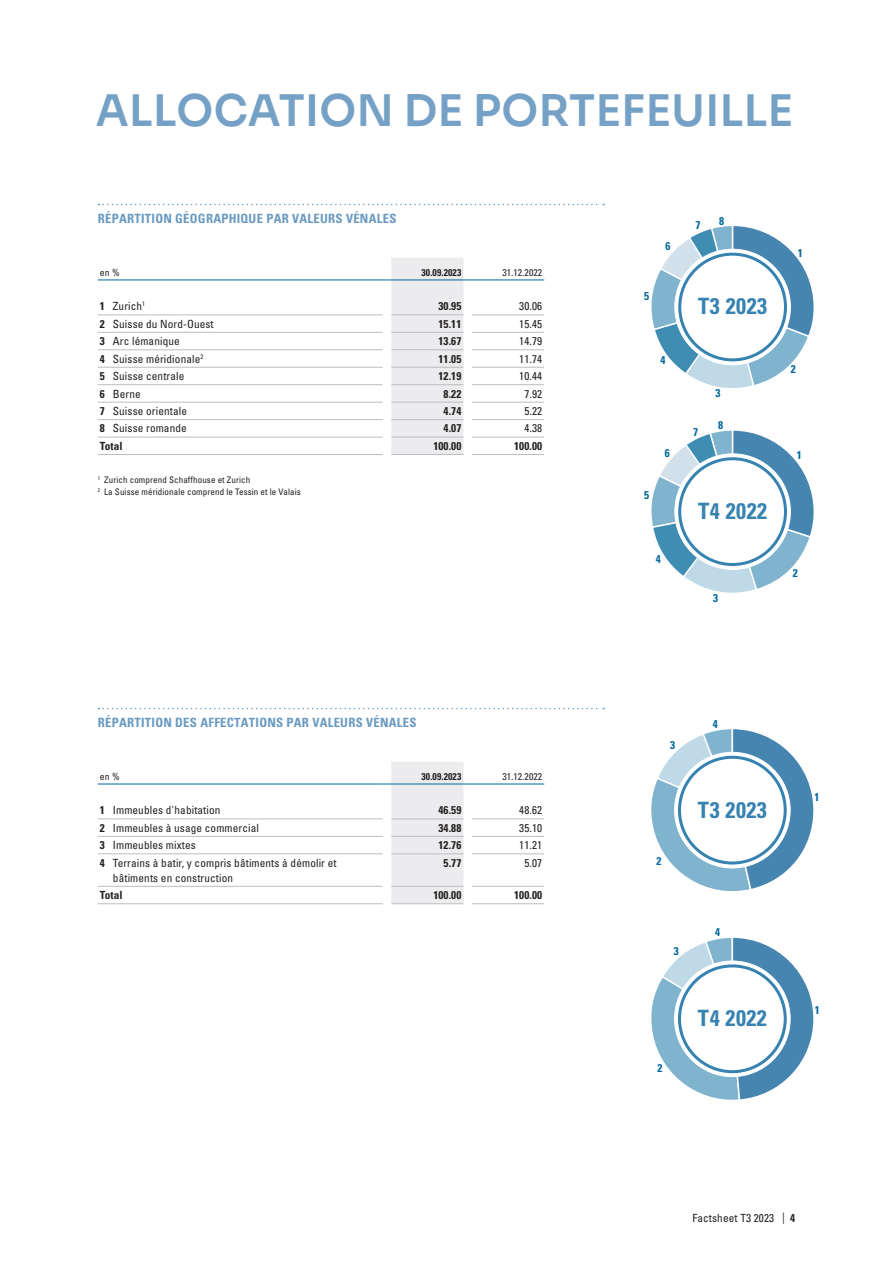
<style>
.page{position:relative;width:893px;height:1263px;background:#fff}
.page>*{position:absolute;margin:0;border:0;box-sizing:border-box;transform-origin:0 0}
.t1{font:600 43.5px "Sora";letter-spacing:.01em;color:#76a1c6}
.t2{font:700 condensed 22.5px "Univers LT Std";letter-spacing:.02em;color:#3682b0}
.t3{font:700 condensed 12.75px "Univers LT Std";letter-spacing:.02em;color:#6a9ac1}
.t4{font:condensed 11.25px/15px "Univers LT Std";letter-spacing:.01em;color:#231f20}
.t5{font:700 condensed 11.25px "Univers LT Std";letter-spacing:.01em;color:#231f20}
.t6{font:700 condensed 11.25px "Univers LT Std";color:#00689c}
.t7{font:condensed 9.75px "Univers LT Std";letter-spacing:.01em;color:#231f20}
.t8{font:700 condensed 9.75px "Univers LT Std";letter-spacing:.01em;color:#231f20}
.t9{font:condensed 9px/12px "Univers LT Std";letter-spacing:.01em;color:#231f20}
.s1{font-weight:700}
</style>
<div class="page">
<svg style="left:651px;top:226px;width:163px;height:162px"></svg>
<div style="left:675px;top:249px;width:115px;height:116px;background:#fff;border-radius:50%"></div>
<div style="left:678px;top:253px;width:109px;height:108px;border:3px solid #3682b0;border-radius:50%"></div>
<svg style="left:651px;top:430px;width:163px;height:163px"></svg>
<div style="left:675px;top:454px;width:115px;height:115px;background:#fff;border-radius:50%"></div>
<div style="left:678px;top:457px;width:109px;height:109px;border:3px solid #3682b0;border-radius:50%"></div>
<svg style="left:651px;top:729px;width:163px;height:163px"></svg>
<div style="left:675px;top:752px;width:115px;height:116px;background:#fff;border-radius:50%"></div>
<div style="left:678px;top:756px;width:109px;height:108px;border:3px solid #3682b0;border-radius:50%"></div>
<svg style="left:651px;top:937px;width:163px;height:163px"></svg>
<div style="left:675px;top:961px;width:115px;height:115px;background:#fff;border-radius:50%"></div>
<div style="left:678px;top:964px;width:109px;height:109px;border:3px solid #3682b0;border-radius:50%"></div>
<svg style="left:99px;top:204px;width:505px;height:1px"></svg>
<hr style="left:98px;top:280px;width:285px;height:1px;background:#00689c">
<svg style="left:383px;top:258px;width:89px;height:196px"></svg>
<hr style="left:472px;top:280px;width:72px;height:1px;background:#00689c">
<hr style="left:98px;top:315px;width:285px;height:1px;background:#bcbdc0">
<hr style="left:391px;top:315px;width:72px;height:1px;background:#bcbdc0">
<hr style="left:472px;top:315px;width:72px;height:1px;background:#bcbdc0">
<hr style="left:98px;top:332px;width:285px;height:1px;background:#bcbdc0">
<hr style="left:391px;top:332px;width:72px;height:1px;background:#bcbdc0">
<hr style="left:472px;top:332px;width:72px;height:1px;background:#bcbdc0">
<hr style="left:98px;top:349px;width:285px;height:1px;background:#bcbdc0">
<hr style="left:391px;top:349px;width:72px;height:1px;background:#bcbdc0">
<hr style="left:472px;top:349px;width:72px;height:1px;background:#bcbdc0">
<hr style="left:98px;top:367px;width:285px;height:1px;background:#bcbdc0">
<hr style="left:391px;top:367px;width:72px;height:1px;background:#bcbdc0">
<hr style="left:472px;top:367px;width:72px;height:1px;background:#bcbdc0">
<hr style="left:98px;top:384px;width:285px;height:1px;background:#bcbdc0">
<hr style="left:391px;top:384px;width:72px;height:1px;background:#bcbdc0">
<hr style="left:472px;top:384px;width:72px;height:1px;background:#bcbdc0">
<hr style="left:98px;top:402px;width:285px;height:1px;background:#bcbdc0">
<hr style="left:391px;top:402px;width:72px;height:1px;background:#bcbdc0">
<hr style="left:472px;top:402px;width:72px;height:1px;background:#bcbdc0">
<hr style="left:98px;top:419px;width:285px;height:1px;background:#bcbdc0">
<hr style="left:391px;top:419px;width:72px;height:1px;background:#bcbdc0">
<hr style="left:472px;top:419px;width:72px;height:1px;background:#bcbdc0">
<hr style="left:98px;top:437px;width:285px;height:1px;background:#bcbdc0">
<hr style="left:391px;top:437px;width:72px;height:1px;background:#bcbdc0">
<hr style="left:472px;top:437px;width:72px;height:1px;background:#bcbdc0">
<hr style="left:98px;top:454px;width:285px;height:1px;background:#bcbdc0">
<hr style="left:391px;top:454px;width:72px;height:1px;background:#bcbdc0">
<hr style="left:472px;top:454px;width:72px;height:1px;background:#bcbdc0">
<svg style="left:99px;top:708px;width:505px;height:1px"></svg>
<hr style="left:98px;top:784px;width:285px;height:1px;background:#00689c">
<svg style="left:383px;top:762px;width:89px;height:142px"></svg>
<hr style="left:472px;top:784px;width:72px;height:1px;background:#00689c">
<hr style="left:98px;top:819px;width:285px;height:1px;background:#bcbdc0">
<hr style="left:391px;top:819px;width:72px;height:1px;background:#bcbdc0">
<hr style="left:472px;top:819px;width:72px;height:1px;background:#bcbdc0">
<hr style="left:98px;top:836px;width:285px;height:1px;background:#bcbdc0">
<hr style="left:391px;top:836px;width:72px;height:1px;background:#bcbdc0">
<hr style="left:472px;top:836px;width:72px;height:1px;background:#bcbdc0">
<hr style="left:98px;top:853px;width:285px;height:1px;background:#bcbdc0">
<hr style="left:391px;top:853px;width:72px;height:1px;background:#bcbdc0">
<hr style="left:472px;top:853px;width:72px;height:1px;background:#bcbdc0">
<hr style="left:98px;top:886px;width:285px;height:1px;background:#bcbdc0">
<hr style="left:391px;top:886px;width:72px;height:1px;background:#bcbdc0">
<hr style="left:472px;top:886px;width:72px;height:1px;background:#bcbdc0">
<hr style="left:98px;top:903px;width:285px;height:1px;background:#bcbdc0">
<hr style="left:391px;top:903px;width:72px;height:1px;background:#bcbdc0">
<hr style="left:472px;top:903px;width:72px;height:1px;background:#bcbdc0">
<h1 class="t1" style="left:96px;top:75px;width:699px">ALLOCATION DE PORTEFEUILLE</h1>
<p class="t3" style="left:98px;top:211px;width:300px">RÉPARTITION GÉOGRAPHIQUE PAR VALEURS VÉNALES</p>
<p class="t7" style="left:100px;top:266px;width:21px">en %</p>
<p class="t8" style="left:422px;top:266px;width:41px">30.09.2023</p>
<p class="t7" style="left:502px;top:266px;width:41px">31.12.2022</p>
<p class="t4" style="left:100px;top:299px;width:47px"><span class="s1">1</span> Zurich<sup>1</sup></p>
<p class="t5" style="left:438px;top:299px;width:24px">30.95</p>
<p class="t4" style="left:519px;top:299px;width:24px">30.06</p>
<p class="t4" style="left:100px;top:316px;width:115px"><span class="s1">2</span> Suisse du Nord-Ouest</p>
<p class="t5" style="left:438px;top:317px;width:24px">15.11</p>
<p class="t4" style="left:519px;top:316px;width:24px">15.45</p>
<p class="t4" style="left:100px;top:333px;width:81px"><span class="s1">3</span> Arc lémanique</p>
<p class="t5" style="left:438px;top:334px;width:24px">13.67</p>
<p class="t4" style="left:519px;top:333px;width:24px">14.79</p>
<p class="t4" style="left:100px;top:351px;width:105px"><span class="s1">4</span> Suisse méridionale<sup>2</sup></p>
<p class="t5" style="left:438px;top:352px;width:24px">11.05</p>
<p class="t4" style="left:519px;top:351px;width:24px">11.74</p>
<p class="t4" style="left:100px;top:368px;width:86px"><span class="s1">5</span> Suisse centrale</p>
<p class="t5" style="left:438px;top:369px;width:24px">12.19</p>
<p class="t4" style="left:519px;top:368px;width:24px">10.44</p>
<p class="t4" style="left:100px;top:386px;width:42px"><span class="s1">6</span> Berne</p>
<p class="t5" style="left:444px;top:387px;width:19px">8.22</p>
<p class="t4" style="left:524px;top:386px;width:19px">7.92</p>
<p class="t4" style="left:100px;top:403px;width:89px"><span class="s1">7</span> Suisse orientale</p>
<p class="t5" style="left:444px;top:404px;width:19px">4.74</p>
<p class="t4" style="left:524px;top:403px;width:19px">5.22</p>
<p class="t4" style="left:100px;top:421px;width:88px"><span class="s1">8</span> Suisse romande</p>
<p class="t5" style="left:444px;top:421px;width:19px">4.07</p>
<p class="t4" style="left:524px;top:421px;width:19px">4.38</p>
<p class="t5" style="left:100px;top:439px;width:24px">Total</p>
<p class="t5" style="left:433px;top:439px;width:30px">100.00</p>
<p class="t5" style="left:514px;top:439px;width:30px">100.00</p>
<p class="t9" style="left:98px;top:473px;width:204px"><sup>1</sup> Zurich comprend Schaffhouse et Zurich<br><sup>2</sup> La Suisse méridionale comprend le Tessin et le Valais</p>
<p class="t6" style="left:665px;top:239px;width:6px">6</p>
<p class="t6" style="left:644px;top:289px;width:6px">5</p>
<p class="t6" style="left:660px;top:353px;width:6px">4</p>
<p class="t6" style="left:644px;top:488px;width:6px">5</p>
<p class="t6" style="left:665px;top:446px;width:6px">6</p>
<p class="t6" style="left:656px;top:552px;width:6px">4</p>
<p class="t6" style="left:696px;top:218px;width:6px">7</p>
<p class="t6" style="left:719px;top:214px;width:6px">8</p>
<h2 class="t2" style="left:698px;top:293px;width:70px">T3 2023</h2>
<p class="t6" style="left:693px;top:425px;width:6px">7</p>
<p class="t6" style="left:715px;top:386px;width:6px">3</p>
<p class="t6" style="left:718px;top:418px;width:6px">8</p>
<h2 class="t2" style="left:698px;top:497px;width:70px">T4 2022</h2>
<p class="t6" style="left:713px;top:591px;width:6px">3</p>
<p class="t6" style="left:798px;top:246px;width:6px">1</p>
<p class="t6" style="left:791px;top:362px;width:6px">2</p>
<p class="t6" style="left:797px;top:448px;width:6px">1</p>
<p class="t6" style="left:793px;top:566px;width:6px">2</p>
<p class="t3" style="left:98px;top:715px;width:320px">RÉPARTITION DES AFFECTATIONS PAR VALEURS VÉNALES</p>
<p class="t7" style="left:100px;top:770px;width:21px">en %</p>
<p class="t8" style="left:422px;top:770px;width:41px">30.09.2023</p>
<p class="t7" style="left:502px;top:770px;width:41px">31.12.2022</p>
<p class="t4" style="left:100px;top:803px;width:122px"><span class="s1">1</span> Immeubles d'habitation</p>
<p class="t5" style="left:438px;top:803px;width:24px">46.59</p>
<p class="t4" style="left:519px;top:803px;width:24px">48.62</p>
<p class="t4" style="left:100px;top:820px;width:161px"><span class="s1">2</span> Immeubles à usage commercial</p>
<p class="t5" style="left:438px;top:821px;width:24px">34.88</p>
<p class="t4" style="left:519px;top:820px;width:24px">35.10</p>
<p class="t4" style="left:100px;top:837px;width:97px"><span class="s1">3</span> Immeubles mixtes</p>
<p class="t5" style="left:438px;top:838px;width:24px">12.76</p>
<p class="t4" style="left:519px;top:837px;width:24px">11.21</p>
<p class="t4" style="left:113px;top:855px;width:225px;text-indent:-13px"><span class="s1">4</span> Terrains à batir, y compris bâtiments à démolir et bâtiments en construction</p>
<p class="t5" style="left:444px;top:856px;width:19px">5.77</p>
<p class="t4" style="left:524px;top:855px;width:19px">5.07</p>
<p class="t5" style="left:100px;top:888px;width:24px">Total</p>
<p class="t5" style="left:433px;top:888px;width:30px">100.00</p>
<p class="t5" style="left:514px;top:888px;width:30px">100.00</p>
<p class="t6" style="left:670px;top:738px;width:6px">3</p>
<p class="t6" style="left:656px;top:854px;width:6px">2</p>
<p class="t6" style="left:713px;top:717px;width:6px">4</p>
<h2 class="t2" style="left:698px;top:796px;width:70px">T3 2023</h2>
<p class="t6" style="left:674px;top:944px;width:6px">3</p>
<p class="t6" style="left:715px;top:925px;width:6px">4</p>
<p class="t6" style="left:657px;top:1061px;width:6px">2</p>
<h2 class="t2" style="left:698px;top:1004px;width:70px">T4 2022</h2>
<p class="t6" style="left:814px;top:790px;width:6px">1</p>
<p class="t6" style="left:815px;top:1003px;width:6px">1</p>
<p class="t4" style="left:692px;top:1211px;width:104px">Factsheet T3 2023 | <span class="s1">4</span></p>
</div>
